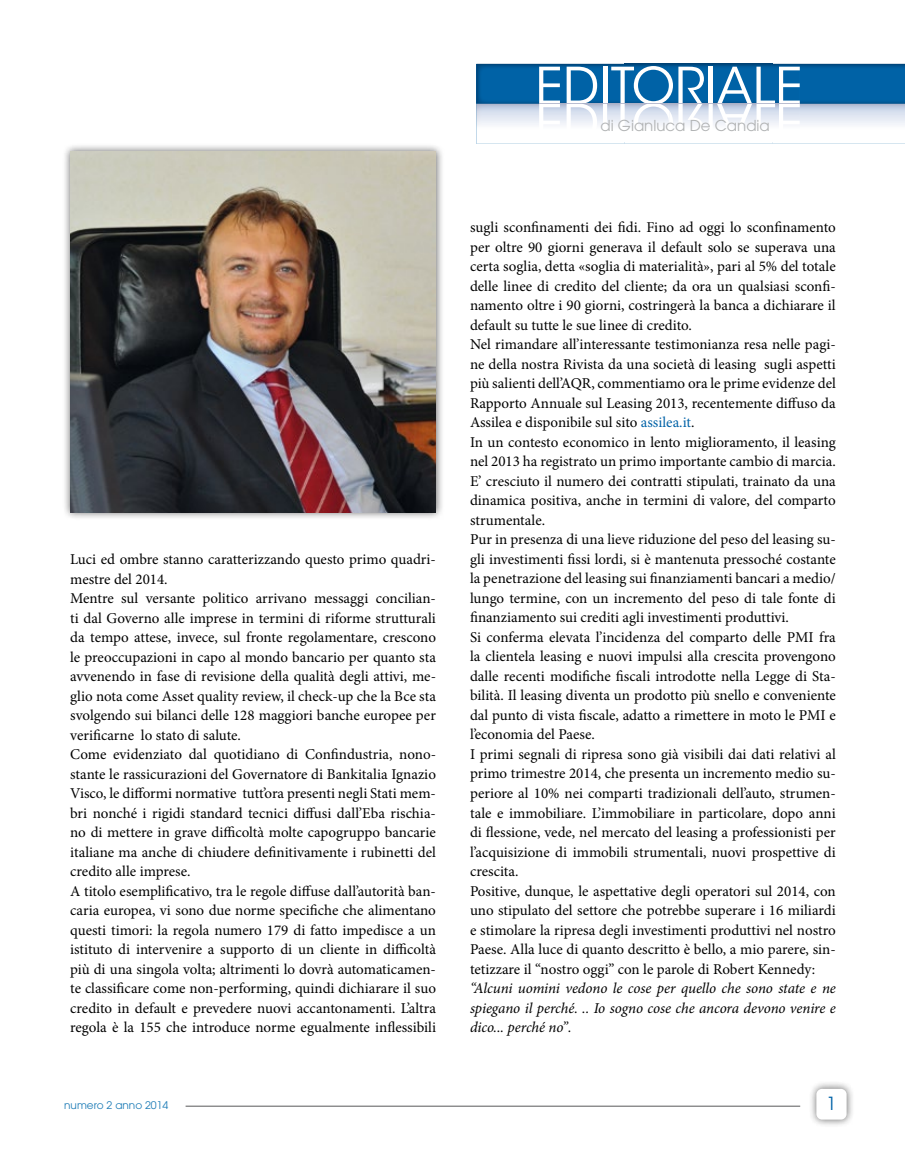
<style>
.page{position:relative;width:906px;height:1170px;background:#fff}
.page>*{position:absolute;margin:0;border:0;box-sizing:border-box;transform-origin:0 0}
.t1{font:50.7px "ITC Avant Garde Std";color:#fff}
.t2{font:18px "Avant Garde";color:#0062a7}
.t3{font:15px/19.5px "Minion Pro";color:#000}
.t4{font:italic 15px/19.5px "Minion Pro";letter-spacing:-.005em;color:#000;text-align:justify}
.t5{font:15px "Avant Garde";color:#b1b3b4}
.t6{font:10.5px "Avant Garde";color:#1c7bb6}
.s1{color:#0062a7}
</style>
<div class="page">
<img style="left:476px;top:64px;width:148px;height:40px">
<img style="left:624px;top:64px;width:148px;height:2px">
<img style="left:772px;top:64px;width:132px;height:40px">
<img style="left:539px;top:66px;width:261px;height:38px">
<img style="left:476px;top:105px;width:148px;height:39px">
<img style="left:476px;top:104px;width:63px;height:1px">
<img style="left:539px;top:104px;width:261px;height:38px">
<hr style="left:186px;top:1105px;width:614px;height:1px;background:#58585a">
<div style="left:808px;top:1080px;width:47px;height:47px;background:#000;opacity:.6"></div>
<div style="left:816px;top:1088px;width:30px;height:31px;background:#fff;border-radius:6px"></div>
<div style="left:62px;top:143px;width:382px;height:377px;background:#000;opacity:.6"></div>
<img style="left:70px;top:151px;width:366px;height:361px">
<h1 class="t1" style="left:535px;top:55px;width:269px">EDITORIALE</h1>
<p class="t5" style="left:600px;top:117px;width:171px">di Gianluca De Candia</p>
<p class="t3" style="left:70px;top:549px;width:367px">Luci ed ombre stanno caratterizzando questo primo quadri&shy;mestre del 2014.<br>Mentre sul versante politico arrivano messaggi concilian&shy;ti dal Governo alle imprese in termini di riforme strutturali da tempo attese, invece, sul fronte regolamentare, crescono le preoccupazioni in capo al mondo bancario per quanto sta avvenendo in fase di revisione della qualità degli attivi, me&shy;glio nota come Asset quality review, il check-up che la Bce sta svolgendo sui bilanci delle 128 maggiori banche europee per verificarne lo stato di salute.<br>Come evidenziato dal quotidiano di Confindustria, nono&shy;stante le rassicurazioni del Governatore di Bankitalia Ignazio Visco, le difformi normative tutt’ora presenti negli Stati mem&shy;bri nonché i rigidi standard tecnici diffusi dall’Eba rischia&shy;no di mettere in grave difficoltà molte capogruppo bancarie italiane ma anche di chiudere definitivamente i rubinetti del credito alle imprese.<br>A titolo esemplificativo, tra le regole diffuse dall’autorità ban&shy;caria europea, vi sono due norme specifiche che alimentano questi timori: la regola numero 179 di fatto impedisce a un istituto di intervenire a supporto di un cliente in difficoltà più di una singola volta; altrimenti lo dovrà automaticamen&shy;te classificare come non-performing, quindi dichiarare il suo credito in default e prevedere nuovi accantonamenti. L’altra regola è la 155 che introduce norme egualmente inflessibili</p>
<p class="t3" style="left:470px;top:218px;width:367px">sugli sconfinamenti dei fidi. Fino ad oggi lo sconfinamento per oltre 90 giorni generava il default solo se superava una certa soglia, detta «soglia di materialità», pari al 5% del totale delle linee di credito del cliente; da ora un qualsiasi sconfi&shy;namento oltre i 90 giorni, costringerà la banca a dichiarare il default su tutte le sue linee di credito.<br>Nel rimandare all’interessante testimonianza resa nelle pagi&shy;ne della nostra Rivista da una società di leasing sugli aspetti più salienti dell’AQR, commentiamo ora le prime evidenze del Rapporto Annuale sul Leasing 2013, recentemente diffuso da Assilea e disponibile sul sito <span class="s1">assilea.it</span>.<br>In un contesto economico in lento miglioramento, il leasing nel 2013 ha registrato un primo importante cambio di marcia.<br>E’ cresciuto il numero dei contratti stipulati, trainato da una dinamica positiva, anche in termini di valore, del comparto strumentale.<br>Pur in presenza di una lieve riduzione del peso del leasing su&shy;gli investimenti fissi lordi, si è mantenuta pressoché costante la penetrazione del leasing sui finanziamenti bancari a medio/ lungo termine, con un incremento del peso di tale fonte di finanziamento sui crediti agli investimenti produttivi.<br>Si conferma elevata l’incidenza del comparto delle PMI fra la clientela leasing e nuovi impulsi alla crescita provengono dalle recenti modifiche fiscali introdotte nella Legge di Sta&shy;bilità. Il leasing diventa un prodotto più snello e conveniente dal punto di vista fiscale, adatto a rimettere in moto le PMI e l’economia del Paese.<br>I primi segnali di ripresa sono già visibili dai dati relativi al primo trimestre 2014, che presenta un incremento medio su&shy;periore al 10% nei comparti tradizionali dell’auto, strumen&shy;tale e immobiliare. L’immobiliare in particolare, dopo anni di flessione, vede, nel mercato del leasing a professionisti per l’acquisizione di immobili strumentali, nuovi prospettive di crescita.<br>Positive, dunque, le aspettative degli operatori sul 2014, con uno stipulato del settore che potrebbe superare i 16 miliardi e stimolare la ripresa degli investimenti produttivi nel nostro Paese. Alla luce di quanto descritto è bello, a mio parere, sin&shy;tetizzare il “nostro oggi” con le parole di Robert Kennedy:</p>
<p class="t4" style="left:470px;top:978px;width:367px">“Alcuni uomini vedono le cose per quello che sono state e ne spiegano il perché. .. Io sogno cose che ancora devono venire e dico... perché no”.</p>
<p class="t6" style="left:64px;top:1098px;width:106px">numero 2 anno 2014</p>
<p class="t2" style="left:826px;top:1092px;width:11px">1</p>
</div>
